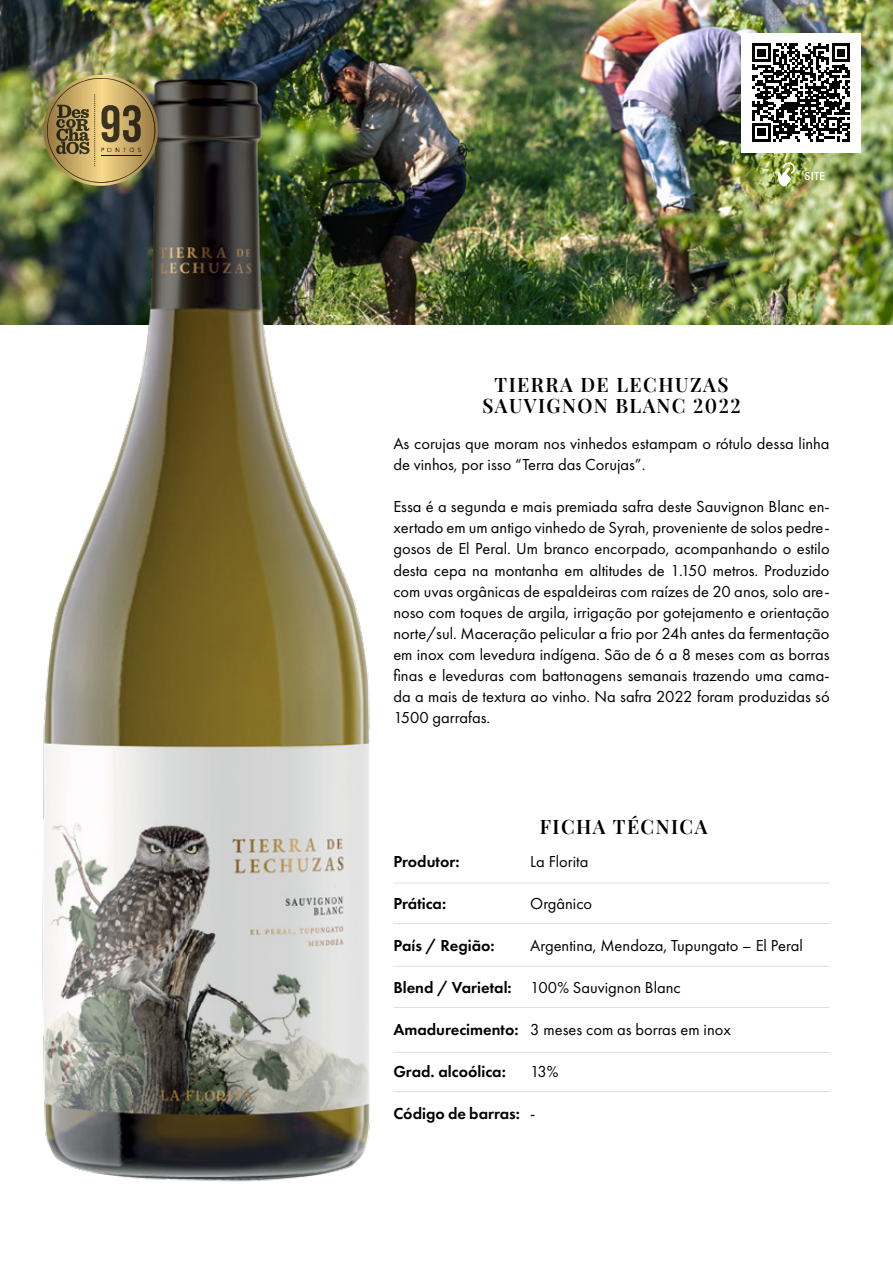
<style>
.page{position:relative;width:893px;height:1263px;background:#fff}
.page>*{position:absolute;margin:0;border:0;box-sizing:border-box;transform-origin:0 0}
.t1{font:600 19.5px/21px "Playfair Display";letter-spacing:.075em;color:#000;text-align:center}
.t2{font:16.5px/21px "Futura PT";color:#000}
.t3{font:600 16.5px "Futura PT";color:#000}
.t4{font:500 12px "Futura PT";color:#fff}
.t5{font:6px "Avenir";letter-spacing:.5em;color:#3f3623}
.s1{color:#3b3321}
.s2{color:#38301f}
.s3{color:#352c1c}
.s4{color:#312a1a}
.s5{color:#2e2617}
</style>
<div class="page">
<img style="left:0;top:0;width:893px;height:324px">
<hr style="left:393px;top:883px;width:437px;height:1px;background:#dedfe0">
<hr style="left:393px;top:923px;width:437px;height:1px;background:#dedfe0">
<hr style="left:393px;top:966px;width:437px;height:1px;background:#dedfe0">
<hr style="left:393px;top:1007px;width:437px;height:1px;background:#dedfe0">
<hr style="left:393px;top:1052px;width:437px;height:1px;background:#dedfe0">
<hr style="left:393px;top:1091px;width:437px;height:1px;background:#dedfe0">
<img style="left:24px;top:72px;width:354px;height:1110px">
<div style="left:742px;top:33px;width:119px;height:119px;background:#fff"></div>
<svg style="left:752px;top:44px;width:98px;height:97px"></svg>
<svg style="left:777px;top:162px;width:18px;height:25px"></svg>
<img style="left:43px;top:75px;width:115px;height:111px">
<p class="t5" style="left:101px;top:145px;width:42px">P<span class="s1">O</span><span class="s2">N</span><span class="s3">T</span><span class="s4">O</span><span class="s5">S</span></p>
<p class="t4" style="left:804px;top:169px;width:22px">SITE</p>
<p class="t1" style="left:482px;top:372px;width:260px">TIERRA DE LECHUZAS<br>SAUVIGNON BLANC 2022</p>
<p class="t2" style="left:393px;top:433px;width:438px">As corujas que moram nos vinhedos estampam o rótulo dessa linha de vinhos, por isso “Terra das Corujas”.</p>
<p class="t2" style="left:393px;top:496px;width:438px;text-align:justify">Essa é a segunda e mais premiada safra deste Sauvignon Blanc en&shy;xertado em um antigo vinhedo de Syrah, proveniente de solos pedre&shy;gosos de El Peral. Um branco encorpado, acompanhando o estilo desta cepa na montanha em altitudes de 1.150 metros. Produzido com uvas orgânicas de espaldeiras com raízes de 20 anos, solo are&shy;noso com toques de argila, irrigação por gotejamento e orientação norte/sul. Maceração pelicular a frio por 24h antes da fermentação em inox com levedura indígena. São de 6 a 8 meses com as borras finas e leveduras com battonagens semanais trazendo uma cama&shy;da a mais de textura ao vinho. Na safra 2022 foram produzidas só 1500 garrafas.</p>
<p class="t3" style="left:393px;top:851px;width:68px">Produtor:</p>
<p class="t3" style="left:393px;top:893px;width:54px">Prática:</p>
<p class="t3" style="left:393px;top:935px;width:103px">País / Região:</p>
<p class="t3" style="left:393px;top:977px;width:120px">Blend / Varietal:</p>
<p class="t3" style="left:393px;top:1019px;width:127px">Amadurecimento:</p>
<p class="t3" style="left:393px;top:1061px;width:114px">Grad. alcoólica:</p>
<p class="t3" style="left:393px;top:1103px;width:128px">Código de barras:</p>
<p class="t1" style="left:540px;top:815px;width:169px">FICHA TÉCNICA</p>
<p class="t2" style="left:530px;top:850px;width:60px">La Florita</p>
<p class="t2" style="left:530px;top:892px;width:64px">Orgânico</p>
<p class="t2" style="left:530px;top:934px;width:274px">Argentina, Mendoza, Tupungato – El Peral</p>
<p class="t2" style="left:530px;top:976px;width:152px">100% Sauvignon Blanc</p>
<p class="t2" style="left:530px;top:1018px;width:202px">3 meses com as borras em inox</p>
<p class="t2" style="left:530px;top:1060px;width:30px">13%</p>
<p class="t2" style="left:530px;top:1102px;width:7px">-</p>
</div>
